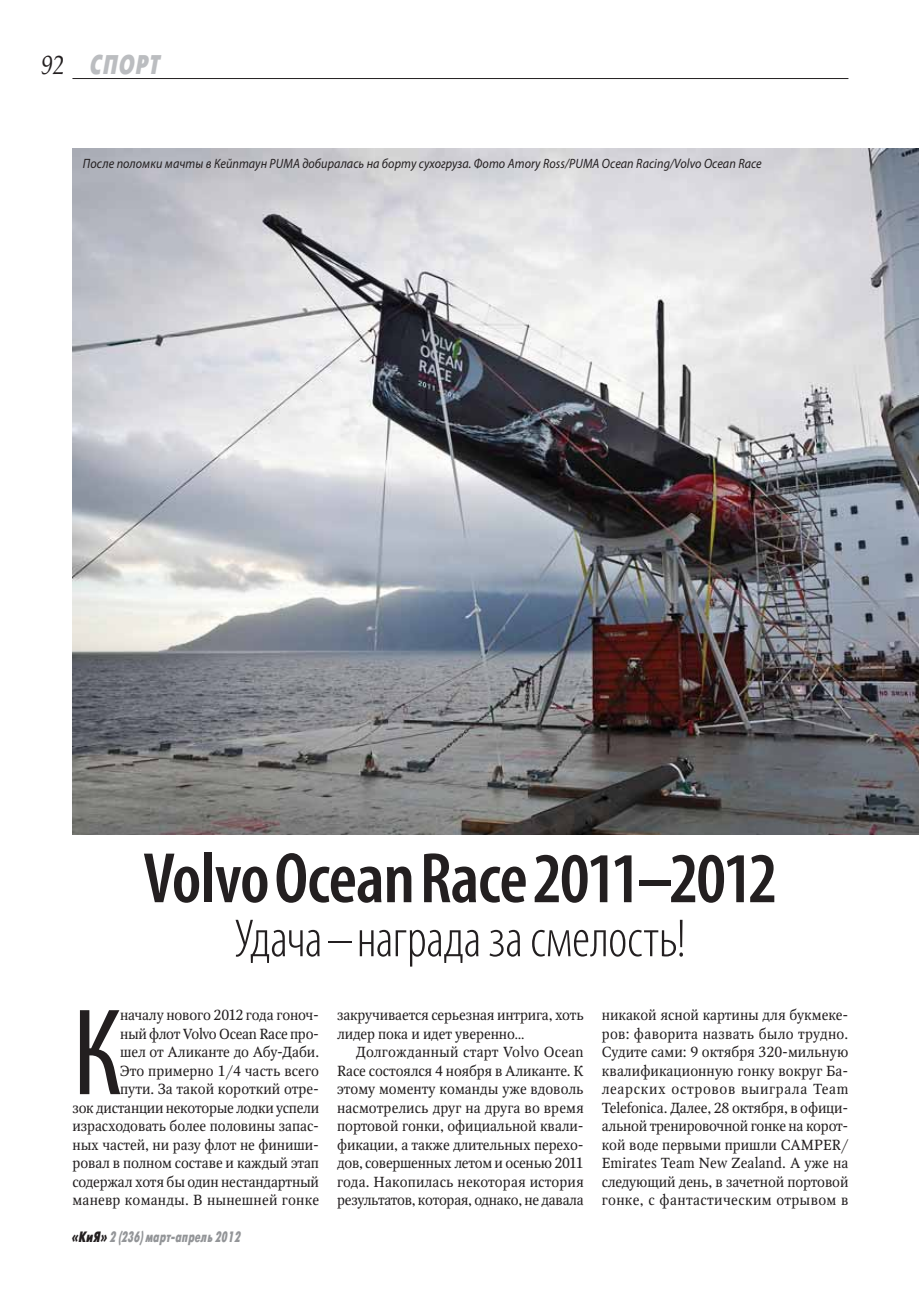
<style>
.page{position:relative;width:919px;height:1289px;background:#fff}
.page>*{position:absolute;margin:0;border:0;box-sizing:border-box;transform-origin:0 0}
.t1{font:condensed 124.5px "Myriad Pro";color:#231f20}
.t2{font:600 condensed 72px "Myriad Pro";letter-spacing:-.015em;color:#231f20}
.t3{font:300 condensed 54px "Myriad Pro";letter-spacing:-.01em;color:#231f20}
.t4{font:italic 27px "Futuris X Cond C";color:#bbbdc0}
.t5{font:italic 15px "Futuris X Cond C";color:#939598;scale:.9 1}
.t6{font:14.55px/18.6px "Octava C";letter-spacing:-.01em;color:#231f20;text-align:justify}
.t7{font:italic 13.5px "Myriad Pro";letter-spacing:.005em;color:#231f20;scale:.9 1}
.s1{font-family:"Palatino Linotype";color:#231f20}
.s2{color:#231f20}
</style>
<div class="page">
<hr style="left:72px;top:78px;width:776px;height:1px;background:#231f20">
<img style="left:72px;top:149px;width:846px;height:685px">
<h3 class="t4" style="left:41px;top:49px;width:124px"><span class="s1">92</span> СПОРТ</h3>
<p class="t7" style="left:83px;top:159px;width:755px">После поломки мачты в Кейптаун PUMA добиралась на борту сухогруза. Фото Amory Ross/PUMA Ocean Racing/Volvo Ocean Race</p>
<h2 class="t2" style="left:143px;top:835px;width:635px">Volvo Ocean Race 2011–2012</h2>
<h3 class="t3" style="left:235px;top:906px;width:453px">Удача – награда за смелость!</h3>
<p class="t6" style="left:72px;top:1006px;width:248px;text-align:right">началу нового 2012 года гоноч-<br>ный флот Volvo Ocean Race про-<br>шел от Аликанте до Абу-Даби.<br>Это примерно 1/4 часть всего<br>пути. За такой короткий отре-<br>зок дистанции некоторые лодки успели израсходовать более половины запас&shy;ных частей, ни разу флот не финиши&shy;ровал в полном составе и каждый этап содержал хотя бы один нестандартный маневр команды. В нынешней гонке</p>
<p class="t6" style="left:337px;top:1006px;width:248px">закручивается серьезная интрига, хоть лидер пока и идет уверенно…</p>
<h1 class="t1" style="left:72px;top:978px;width:50px">К</h1>
<p class="t6" style="left:337px;top:1043px;width:248px;text-indent:19px">Долгожданный старт Volvo Ocean Race состоялся 4 ноября в Аликанте. К этому моменту команды уже вдоволь насмотрелись друг на друга во время портовой гонки, официальной квали&shy;фикации, а также длительных перехо&shy;дов, совершенных летом и осенью 2011 года. Накопилась некоторая история результатов, которая, однако, не давала</p>
<p class="t5" style="left:71px;top:1228px;width:193px"><span class="s2">«КиЯ»</span> 2 (236)март-апрель 2012</p>
<p class="t6" style="left:601px;top:1006px;width:248px">никакой ясной картины для букмеке&shy;ров: фаворита назвать было трудно.<br>Судите сами: 9 октября 320-мильную квалификационную гонку вокруг Ба&shy;леарских островов выиграла Team Telefonica. Далее, 28 октября, в офици&shy;альной тренировочной гонке на корот&shy;кой воде первыми пришли CAMPER/ Emirates Team New Zealand. А уже на следующий день, в зачетной портовой гонке, с фантастическим отрывом в</p>
</div>
